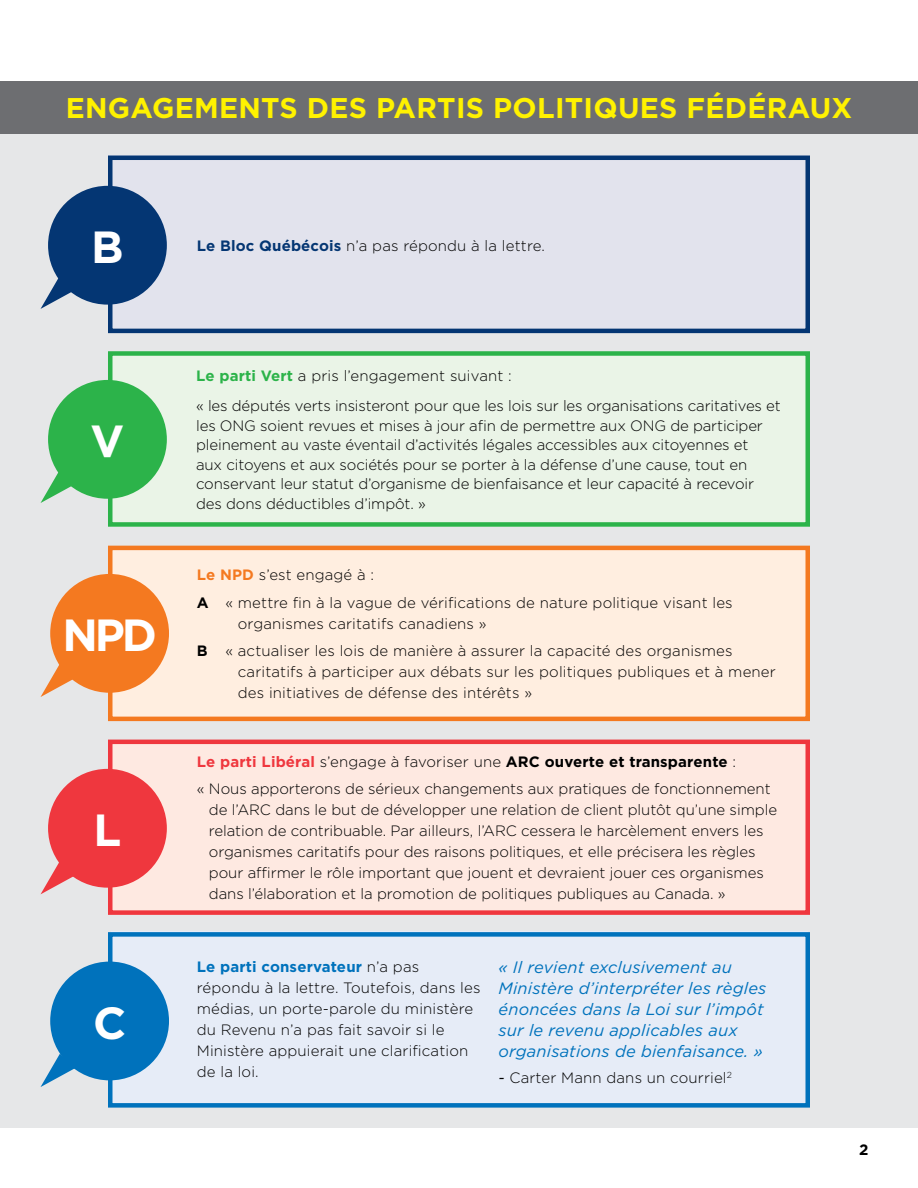
<style>
.page{position:relative;width:918px;height:1188px;background:#fff}
.page>*{position:absolute;margin:0;border:0;box-sizing:border-box;transform-origin:0 0}
.t1{font:700 45px "Gotham";color:#fff}
.t2{font:700 28.5px "Gotham";letter-spacing:.01em;color:#fff200}
.t3{font:italic 16.5px/21px "Gotham";letter-spacing:.01em;color:#0072bc}
.t4{font:300 15px/21px "Gotham";letter-spacing:-.005em;color:#000}
.t5{font:700 15px "Gotham";color:#000}
.s1{font-weight:700;color:#043673}
.s2{font-weight:700;color:#2cb34a}
.s3{font-weight:700;color:#f47920}
.s4{font-weight:700}
.s5{font-weight:700;color:#ef373e}
.s6{font-weight:700;color:#0072bc}
.s7{font-weight:400;font-style:italic}
</style>
<div class="page">
<div style="left:0;top:81px;width:918px;height:1047px;background:#e6e7e8"></div>
<div style="left:111px;top:354px;width:697px;height:173px;background:#eaf4e7"></div>
<div style="left:108px;top:351px;width:702px;height:176px;border:4px solid #2cb34a"></div>
<div style="left:48px;top:380px;width:119px;height:119px;background:#2cb34a;border-radius:50%"></div>
<svg style="left:40px;top:470px;width:35px;height:33px"></svg>
<div style="left:0;top:81px;width:918px;height:53px;background:#6d6e71"></div>
<div style="left:108px;top:156px;width:700px;height:177px;background:#e2e3ed"></div>
<div style="left:108px;top:156px;width:702px;height:177px;border:4px solid #043673"></div>
<div style="left:48px;top:186px;width:119px;height:119px;background:#043673;border-radius:50%"></div>
<svg style="left:40px;top:275px;width:35px;height:34px"></svg>
<div style="left:111px;top:932px;width:697px;height:172px;background:#e6ecf7"></div>
<div style="left:108px;top:932px;width:702px;height:176px;border:4px solid #0072bc"></div>
<div style="left:50px;top:962px;width:119px;height:118px;background:#0072bc;border-radius:50%"></div>
<svg style="left:40px;top:1054px;width:35px;height:33px"></svg>
<div style="left:112px;top:741px;width:696px;height:174px;background:#fee9e1"></div>
<div style="left:108px;top:740px;width:702px;height:175px;border:4px solid #ef373e"></div>
<div style="left:48px;top:769px;width:119px;height:119px;background:#ef373e;border-radius:50%"></div>
<svg style="left:40px;top:861px;width:35px;height:33px"></svg>
<div style="left:111px;top:546px;width:697px;height:175px;background:#ffeee0"></div>
<div style="left:108px;top:546px;width:702px;height:175px;border:4px solid #f47920"></div>
<div style="left:50px;top:574px;width:119px;height:119px;background:#f47920;border-radius:50%"></div>
<svg style="left:40px;top:664px;width:35px;height:33px"></svg>
<h2 class="t2" style="left:66px;top:89px;width:788px">ENGAGEMENTS DES PARTIS POLITIQUES FÉDÉRAUX</h2>
<h1 class="t1" style="left:91px;top:217px;width:34px">B</h1>
<p class="t4" style="left:197px;top:234px;width:350px"><span class="s1">Le Bloc Québécois</span> n’a pas répondu à la lettre.</p>
<h1 class="t1" style="left:91px;top:412px;width:35px">V</h1>
<h1 class="t1" style="left:62px;top:606px;width:96px">NPD</h1>
<h1 class="t1" style="left:94px;top:800px;width:29px">L</h1>
<h1 class="t1" style="left:93px;top:993px;width:35px">C</h1>
<p class="t4" style="left:196px;top:360px;width:586px;line-height:30.3px"><span class="s2">Le parti Vert</span> a pris l’engagement suivant :<br>« les députés verts insisteront pour que les lois sur les organisations caritatives et</p>
<p class="t4" style="left:196px;top:415px;width:568px;line-height:19.5px">les ONG soient revues et mises à jour afin de permettre aux ONG de participer pleinement au vaste éventail d’activités légales accessibles aux citoyennes et aux citoyens et aux sociétés pour se porter à la défense d’une cause, tout en conservant leur statut d’organisme de bienfaisance et leur capacité à recevoir des dons déductibles d’impôt. »</p>
<p class="t4" style="left:197px;top:561px;width:537px;line-height:27.5px"><span class="s3">Le NPD</span> s’est engagé à :<br><span class="s4">A</span> « mettre fin à la vague de vérifications de nature politique visant les</p>
<p class="t4" style="left:197px;top:609px;width:537px;line-height:27.5px;text-indent:41px">organismes caritatifs canadiens »<br><span class="s4">B</span> « actualiser les lois de manière à assurer la capacité des organismes</p>
<p class="t4" style="left:238px;top:661px;width:539px">caritatifs à participer aux débats sur les politiques publiques et à mener des initiatives de défense des intérêts »</p>
<p class="t4" style="left:197px;top:747px;width:575px;line-height:27.5px"><span class="s5">Le parti Libéral</span> s’engage à favoriser une <span class="s4">ARC ouverte et transparente</span> :<br>« Nous apporterons de sérieux changements aux pratiques de fonctionnement</p>
<p class="t4" style="left:209px;top:799px;width:570px">de l’ARC dans le but de développer une relation de client plutôt qu’une simple relation de contribuable. Par ailleurs, l’ARC cessera le harcèlement envers les organismes caritatifs pour des raisons politiques, et elle précisera les règles pour affirmer le rôle important que jouent et devraient jouer ces organismes dans l’élaboration et la promotion de politiques publiques au Canada. »</p>
<p class="t4" style="left:197px;top:956px;width:285px"><span class="s6">Le parti conservateur</span> n’a pas répondu à la lettre. Toutefois, dans les médias, un porte-parole du ministère du Revenu n’a pas fait savoir si le<br>Ministère appuierait une clarification de la loi.</p>
<p class="t3" style="left:499px;top:957px;width:269px">« Il revient exclusivement au<br>Ministère d’interpréter les règles énoncées dans la Loi sur l’impôt sur le revenu applicables aux organisations de bienfaisance. »</p>
<p class="t4" style="left:499px;top:1067px;width:235px"><span class="s7">-</span> Carter Mann dans un courriel<sup>2</sup></p>
<p class="t5" style="left:859px;top:1139px;width:11px">2</p>
</div>
